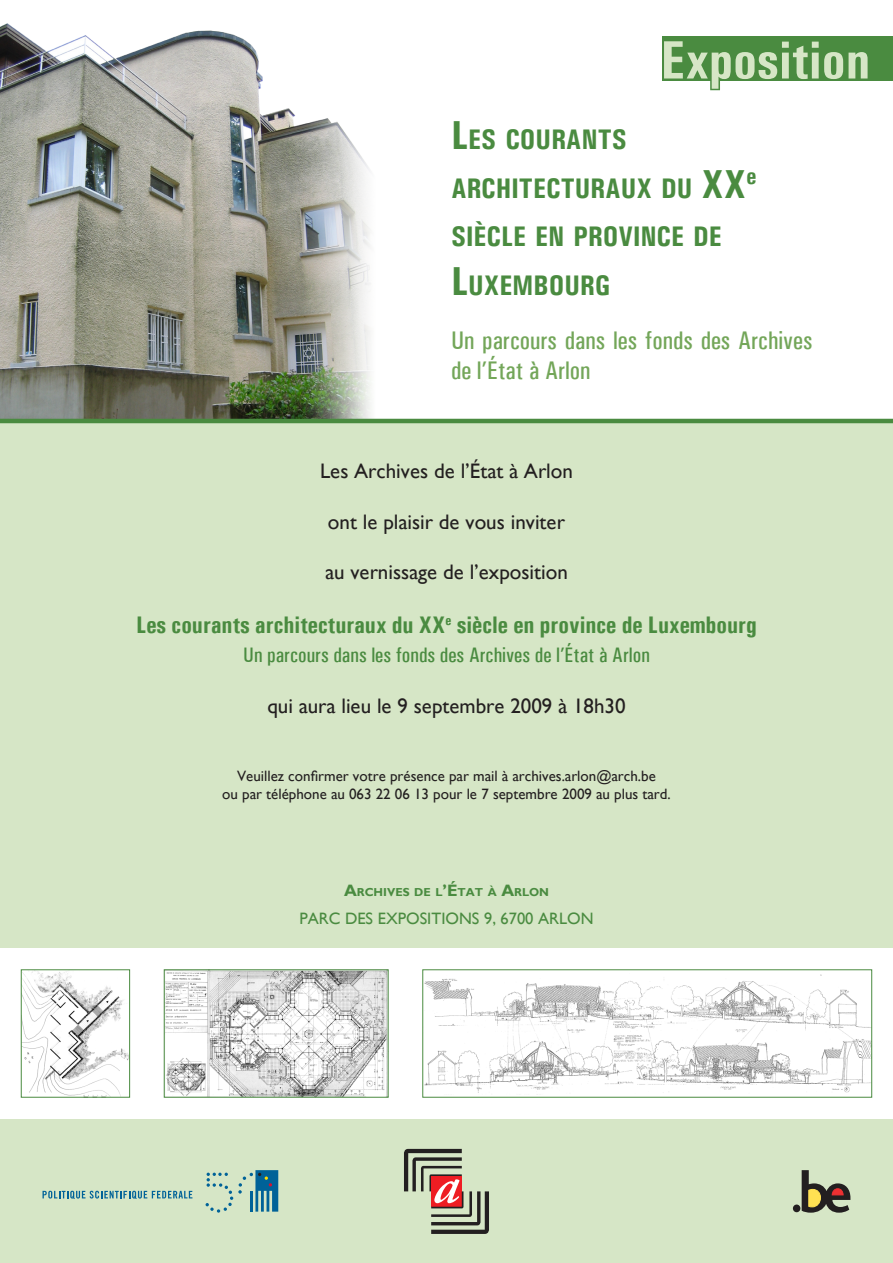
<style>
.page{position:relative;width:893px;height:1263px;background:#fff}
.page>*{position:absolute;margin:0;border:0;box-sizing:border-box;transform-origin:0 0}
.liste{font:700 condensed 54px "Univers";color:#d6e6c6}
.liste-2{font:700 condensed 28.35px/48.6px "Univers";color:#4a8b40}
.liste-3{font:500 condensed 25.5px/30.6px "Univers";color:#73a659}
.t1{font:700 condensed 24px "Univers";color:#4a8b40}
.t2{font:21px "Gill Sans";color:#231f20}
.t3{font:500 condensed 21px "Univers";color:#4a8b40}
.t4{font:16.5px "Gill Sans";color:#4a8b40}
.t5{font:15px "Gill Sans";color:#231f20}
.t6{font:700 11.55px "Gill Sans";color:#4a8b40}
.s1{font-size:40.5px}
.s2{font-size:16.5px}
</style>
<div class="page">
<div style="left:0;top:422px;width:893px;height:841px;background:#d6e6c6"></div>
<svg style="left:43px;top:1191px;width:149px;height:8px"></svg>
<svg style="left:206px;top:1170px;width:72px;height:43px"></svg>
<svg style="left:404px;top:1149px;width:85px;height:85px"></svg>
<div style="left:793px;top:1204px;width:7px;height:8px;background:#231f20;border-radius:50%"></div>
<svg style="left:802px;top:1170px;width:48px;height:43px"></svg>
<div style="left:663px;top:36px;width:230px;height:45px;background:#4a8b40"></div>
<img style="left:0;top:23px;width:380px;height:396px">
<hr style="left:0;top:419px;width:893px;height:4px;background:#4a8b40">
<svg style="left:662px;top:38px;width:58px;height:53px"></svg>
<div style="left:0;top:948px;width:893px;height:170px;background:#fff"></div>
<img style="left:23px;top:971px;width:105px;height:124px">
<div style="left:21px;top:969px;width:109px;height:128px;border:1px solid #4a8b40"></div>
<img style="left:166px;top:971px;width:221px;height:124px">
<div style="left:164px;top:969px;width:225px;height:128px;border:1px solid #4a8b40"></div>
<img style="left:424px;top:974px;width:446px;height:121px">
<div style="left:422px;top:969px;width:450px;height:128px;border:1px solid #4a8b40"></div>
<p class="liste" style="left:660px;top:27px;width:212px">Exposition</p>
<p class="liste-2" style="left:451px;top:115px;width:307px"><span class="s1">L</span>ES COURANTS<br>ARCHITECTURAUX DU <span class="s1">XX</span><sup>e<br></sup>SIÈCLE EN PROVINCE DE<br><span class="s1">L</span>UXEMBOURG</p>
<p class="liste-3" style="left:451px;top:325px;width:363px">Un parcours dans les fonds des Archives de l’État à Arlon</p>
<p class="t2" style="left:320px;top:459px;width:254px">Les Archives de l’État à Arlon</p>
<p class="t2" style="left:328px;top:509px;width:239px">ont le plaisir de vous inviter</p>
<p class="t2" style="left:325px;top:560px;width:244px">au vernissage de l’exposition</p>
<p class="t1" style="left:136px;top:610px;width:622px">Les courants architecturaux du XX<sup>e</sup> siècle en province de Luxembourg</p>
<p class="t3" style="left:243px;top:643px;width:408px">Un parcours dans les fonds des Archives de l’État à Arlon</p>
<p class="t2" style="left:267px;top:693px;width:360px">qui aura lieu le 9 septembre 2009 à 18h30</p>
<p class="t5" style="left:237px;top:767px;width:420px">Veuillez confirmer votre présence par mail à archives.arlon@arch.be</p>
<p class="t5" style="left:222px;top:785px;width:450px">ou par téléphone au 063 22 06 13 pour le 7 septembre 2009 au plus tard.</p>
<p class="t6" style="left:344px;top:885px;width:206px"><span class="s2">A</span>RCHIVES DE L<span class="s2">’É</span>TAT À <span class="s2">A</span>RLON</p>
<p class="t4" style="left:299px;top:909px;width:296px">Parc des Expositions 9, 6700 Arlon</p>
</div>
